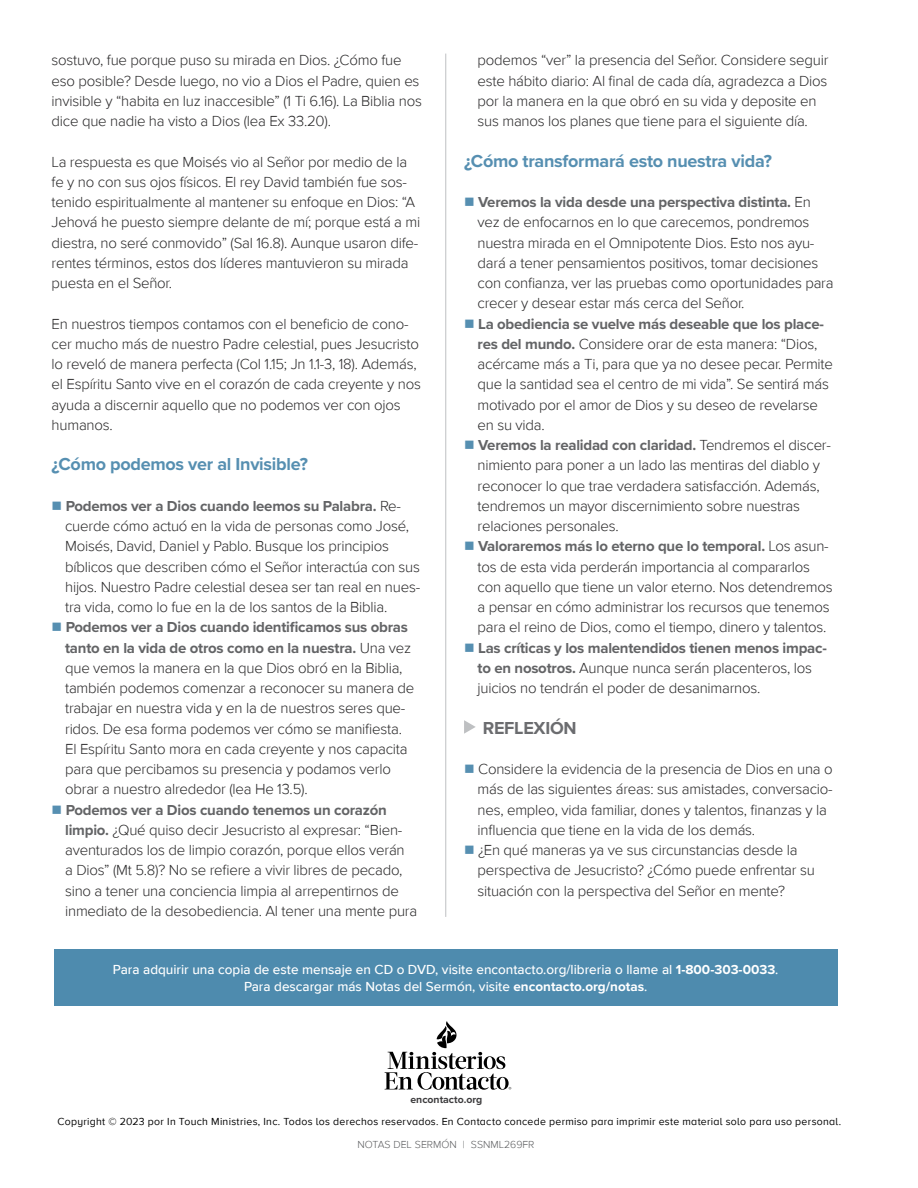
<style>
.page{position:relative;width:918px;height:1188px;background:#fff}
.page>*{position:absolute;margin:0;border:0;box-sizing:border-box;transform-origin:0 0}
.t1{font:700 18px "Proxima Nova";letter-spacing:-.015em;color:#568fb1}
.t2{font:700 18px "Proxima Nova";letter-spacing:-.015em;color:#6b6c6f}
.t3{font:300 15px/20.2px "Proxima Nova";letter-spacing:-.015em;color:#292829}
.t4{font:500 13.5px/16.5px "Proxima Nova";color:#fff;text-align:center}
.t5{font:10.5px "Proxima Nova A";letter-spacing:.025em;color:#000}
.t6{font:300 10.5px "Proxima Nova";color:#58595b}
.t7{font:700 10.5px "Proxima Nova";color:#3d3c3e}
.s1{color:#568fb1}
.s2{font-weight:700;color:#636466}
.s3{font-weight:700}
</style>
<div class="page">
<div style="left:54px;top:950px;width:783px;height:56px;background:#4e8bae"></div>
<svg style="left:464px;top:720px;width:12px;height:14px"></svg>
<hr style="left:445px;top:54px;width:1px;height:863px;background:#bec0c2">
<svg style="left:385px;top:1021px;width:126px;height:69px"></svg>
<p class="t3" style="left:52px;top:49px;width:372px">sostuvo, fue porque puso su mirada en Dios. ¿Cómo fue eso posible? Desde luego, no vio a Dios el Padre, quien es invisible y “habita en luz inaccesible” (1 Ti 6.16). La Biblia nos dice que nadie ha visto a Dios (lea Ex 33.20).</p>
<p class="t3" style="left:52px;top:151px;width:370px">La respuesta es que Moisés vio al Señor por medio de la fe y no con sus ojos físicos. El rey David también fue sos&shy;tenido espiritualmente al mantener su enfoque en Dios: “A Jehová he puesto siempre delante de mí; porque está a mi diestra, no seré conmovido” (Sal 16.8). Aunque usaron dife&shy;rentes términos, estos dos líderes mantuvieron su mirada puesta en el Señor.</p>
<p class="t3" style="left:52px;top:313px;width:371px">En nuestros tiempos contamos con el beneficio de cono&shy;cer mucho más de nuestro Padre celestial, pues Jesucristo lo reveló de manera perfecta (Col 1.15; Jn 1.1-3, 18). Además, el Espíritu Santo vive en el corazón de cada creyente y nos ayuda a discernir aquello que no podemos ver con ojos humanos.</p>
<p class="t1" style="left:52px;top:451px;width:258px">¿Cómo podemos ver al Invisible?</p>
<p class="t3" style="left:65px;top:495px;width:357px;text-indent:-13px"><span class="s1">■</span> <span class="s2">Podemos ver a Dios cuando leemos su Palabra.</span> Re&shy;cuerde cómo actuó en la vida de personas como José, Moisés, David, Daniel y Pablo. Busque los principios bíblicos que describen cómo el Señor interactúa con sus hijos. Nuestro Padre celestial desea ser tan real en nues&shy;tra vida, como lo fue en la de los santos de la Biblia.</p>
<p class="t3" style="left:65px;top:616px;width:351px;text-indent:-13px"><span class="s1">■</span> <span class="s2">Podemos ver a Dios cuando identificamos sus obras tanto en la vida de otros como en la nuestra.</span> Una vez que vemos la manera en la que Dios obró en la Biblia, también podemos comenzar a reconocer su manera de trabajar en nuestra vida y en la de nuestros seres que&shy;ridos. De esa forma podemos ver cómo se manifiesta.<br>El Espíritu Santo mora en cada creyente y nos capacita para que percibamos su presencia y podamos verlo obrar a nuestro alrededor (lea He 13.5).</p>
<p class="t3" style="left:65px;top:799px;width:354px;text-indent:-13px"><span class="s1">■</span> <span class="s2">Podemos ver a Dios cuando tenemos un corazón limpio.</span> ¿Qué quiso decir Jesucristo al expresar: “Bien&shy;aventurados los de limpio corazón, porque ellos verán<br>a Dios” (Mt 5.8)? No se refiere a vivir libres de pecado, sino a tener una conciencia limpia al arrepentirnos de inmediato de la desobediencia. Al tener una mente pura</p>
<p class="t3" style="left:478px;top:49px;width:352px">podemos “ver” la presencia del Señor. Considere seguir este hábito diario: Al final de cada día, agradezca a Dios por la manera en la que obró en su vida y deposite en sus manos los planes que tiene para el siguiente día.</p>
<p class="t1" style="left:464px;top:147px;width:309px">¿Cómo transformará esto nuestra vida?</p>
<p class="t3" style="left:478px;top:191px;width:358px;text-indent:-14px"><span class="s1">■</span> <span class="s2">Veremos la vida desde una perspectiva distinta.</span> En vez de enfocarnos en lo que carecemos, pondremos nuestra mirada en el Omnipotente Dios. Esto nos ayu&shy;dará a tener pensamientos positivos, tomar decisiones con confianza, ver las pruebas como oportunidades para crecer y desear estar más cerca del Señor.</p>
<p class="t3" style="left:478px;top:313px;width:357px;text-indent:-14px"><span class="s1">■</span> <span class="s2">La obediencia se vuelve más deseable que los place&shy;res del mundo.</span> Considere orar de esta manera: “Dios, acércame más a Ti, para que ya no desee pecar. Permite que la santidad sea el centro de mi vida”. Se sentirá más motivado por el amor de Dios y su deseo de revelarse en su vida.</p>
<p class="t3" style="left:478px;top:434px;width:355px;text-indent:-14px"><span class="s1">■</span> <span class="s2">Veremos la realidad con claridad.</span> Tendremos el discer&shy;nimiento para poner a un lado las mentiras del diablo y reconocer lo que trae verdadera satisfacción. Además, tendremos un mayor discernimiento sobre nuestras relaciones personales.</p>
<p class="t3" style="left:478px;top:535px;width:357px;text-indent:-14px"><span class="s1">■</span> <span class="s2">Valoraremos más lo eterno que lo temporal.</span> Los asun&shy;tos de esta vida perderán importancia al compararlos con aquello que tiene un valor eterno. Nos detendremos a pensar en cómo administrar los recursos que tenemos para el reino de Dios, como el tiempo, dinero y talentos.</p>
<p class="t3" style="left:478px;top:637px;width:351px;text-indent:-14px"><span class="s1">■</span> <span class="s2">Las críticas y los malentendidos tienen menos impac&shy;to en nosotros.</span> Aunque nunca serán placenteros, los juicios no tendrán el poder de desanimarnos.</p>
<p class="t2" style="left:483px;top:714px;width:95px">REFLEXIÓN</p>
<p class="t3" style="left:478px;top:758px;width:357px;text-indent:-14px"><span class="s1">■</span> Considere la evidencia de la presencia de Dios en una o más de las siguientes áreas: sus amistades, conversacio&shy;nes, empleo, vida familiar, dones y talentos, finanzas y la influencia que tiene en la vida de los demás.</p>
<p class="t3" style="left:478px;top:839px;width:339px;text-indent:-14px"><span class="s1">■</span> ¿En qué maneras ya ve sus circunstancias desde la perspectiva de Jesucristo? ¿Cómo puede enfrentar su situación con la perspectiva del Señor en mente?</p>
<p class="t4" style="left:113px;top:961px;width:667px">Para adquirir una copia de este mensaje en CD o DVD, visite encontacto.org/libreria o llame al <span class="s3">1-800-303-0033</span>.<br>Para descargar más Notas del Sermón, visite <span class="s3">encontacto.org/notas</span>.</p>
<p class="t7" style="left:411px;top:1092px;width:73px">encontacto.org</p>
<p class="t5" style="left:57px;top:1114px;width:785px">Copyright © 2023 por In Touch Ministries, Inc. Todos los derechos reservados. En Contacto concede permiso para imprimir este material solo para uso personal.</p>
<p class="t6" style="left:358px;top:1136px;width:178px">NOTAS DEL SERMÓN | SSNML269FR</p>
</div>
